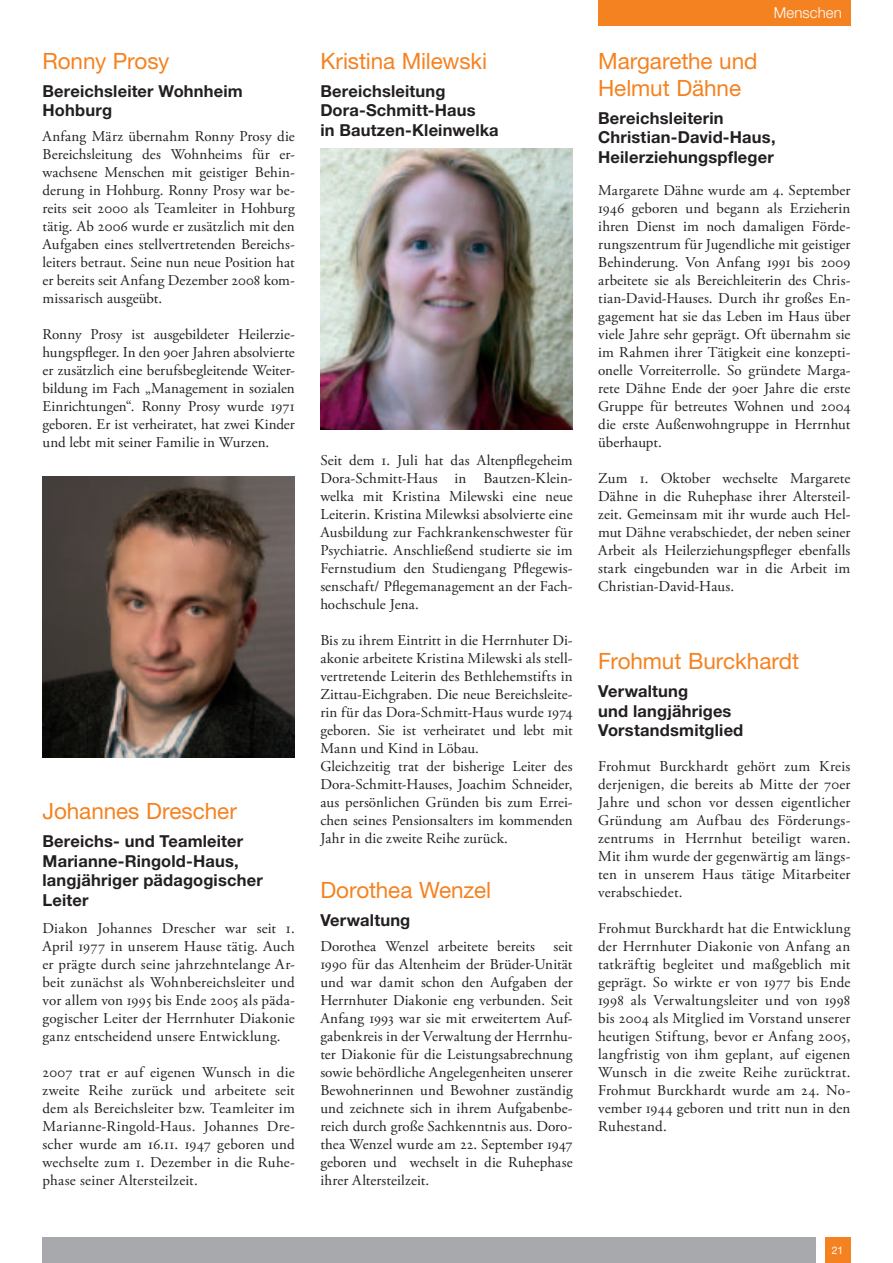
<style>
.page{position:relative;width:893px;height:1263px;background:#fff}
.page>*{position:absolute;margin:0;border:0;box-sizing:border-box;transform-origin:0 0}
.t1{font:22.5px/27px "Helvetica Neue";letter-spacing:-.005em;color:#f58220}
.t2{font:700 16.5px/19.5px "Helvetica Neue";letter-spacing:.01em;color:#231f20}
.t3{font:15px/18px "Adobe Garamond Pro";letter-spacing:.01em;color:#231f20;text-align:justify}
.t4{font:300 15px "Helvetica Neue";letter-spacing:.01em;color:#fff}
.t5{font:10.5px "Helvetica Neue";color:#fff}
</style>
<div class="page">
<div style="left:43px;top:1237px;width:773px;height:26px;background:#a8a9ad"></div>
<div style="left:825px;top:1237px;width:25px;height:26px;background:#f58220"></div>
<div style="left:598px;top:0;width:252px;height:26px;background:#f58220"></div>
<img style="left:43px;top:476px;width:252px;height:281px">
<img style="left:320px;top:148px;width:252px;height:281px">
<h1 class="t1" style="left:43px;top:47px;width:128px">Ronny Prosy</h1>
<p class="t2" style="left:43px;top:81px;width:202px">Bereichsleiter Wohnheim<br>Hohburg</p>
<p class="t3" style="left:43px;top:128px;width:254px">Anfang März übernahm Ronny Prosy die Bereichsleitung des Wohnheims für er&shy;wachsene Menschen mit geistiger Behin&shy;derung in Hohburg. Ronny Prosy war be&shy;reits seit 2000 als Teamleiter in Hohburg tätig. Ab 2006 wurde er zusätzlich mit den Aufgaben eines stellvertretenden Bereichs&shy;leiters betraut. Seine nun neue Position hat er bereits seit Anfang Dezember 2008 kom&shy;missarisch ausgeübt.</p>
<p class="t3" style="left:43px;top:326px;width:254px">Ronny Prosy ist ausgebildeter Heilerzie&shy;hungspfleger. In den 90er Jahren absolvierte er zusätzlich eine berufsbegleitende Weiter&shy;bildung im Fach „Management in sozialen Einrichtungen“. Ronny Prosy wurde 1971 geboren. Er ist verheiratet, hat zwei Kinder und lebt mit seiner Familie in Wurzen.</p>
<h1 class="t1" style="left:43px;top:797px;width:196px">Johannes Drescher</h1>
<p class="t2" style="left:43px;top:831px;width:222px">Bereichs- und Teamleiter<br>Marianne-Ringold-Haus, langjähriger pädagogischer<br>Leiter</p>
<p class="t3" style="left:43px;top:920px;width:254px">Diakon Johannes Drescher war seit 1.<br>April 1977 in unserem Hause tätig. Auch er prägte durch seine jahrzehntelange Ar&shy;beit zunächst als Wohnbereichsleiter und vor allem von 1995 bis Ende 2005 als päda&shy;gogischer Leiter der Herrnhuter Diakonie ganz entscheidend unsere Entwicklung.</p>
<p class="t3" style="left:43px;top:1064px;width:254px">2007 trat er auf eigenen Wunsch in die zweite Reihe zurück und arbeitete seit dem als Bereichsleiter bzw. Teamleiter im Marianne-Ringold-Haus. Johannes Dre&shy;scher wurde am 16.11. 1947 geboren und wechselte zum 1. Dezember in die Ruhe&shy;phase seiner Altersteilzeit.</p>
<h1 class="t1" style="left:320px;top:47px;width:168px">Kristina Milewski</h1>
<p class="t2" style="left:320px;top:81px;width:180px">Bereichsleitung<br>Dora-Schmitt-Haus<br>in Bautzen-Kleinwelka</p>
<p class="t3" style="left:320px;top:452px;width:254px">Seit dem 1. Juli hat das Altenpflegeheim Dora-Schmitt-Haus in Bautzen-Klein&shy;welka mit Kristina Milewski eine neue Leiterin. Kristina Milewksi absolvierte eine Ausbildung zur Fachkrankenschwester für Psychiatrie. Anschließend studierte sie im Fernstudium den Studiengang Pflegewis&shy;senschaft/ Pflegemanagement an der Fach&shy;hochschule Jena.</p>
<p class="t3" style="left:320px;top:632px;width:254px;text-align:left">Bis zu ihrem Eintritt in die Herrnhuter Di&shy;akonie arbeitete Kristina Milewski als stell&shy;vertretende Leiterin des Bethlehemstifts in Zittau-Eichgraben. Die neue Bereichsleite&shy;rin für das Dora-Schmitt-Haus wurde 1974 geboren. Sie ist verheiratet und lebt mit Mann und Kind in Löbau.<br>Gleichzeitig trat der bisherige Leiter des Dora-Schmitt-Hauses, Joachim Schneider, aus persönlichen Gründen bis zum Errei&shy;chen seines Pensionsalters im kommenden Jahr in die zweite Reihe zurück.</p>
<h1 class="t1" style="left:320px;top:876px;width:172px">Dorothea Wenzel</h1>
<p class="t2" style="left:320px;top:910px;width:92px">Verwaltung</p>
<p class="t3" style="left:320px;top:938px;width:254px">Dorothea Wenzel arbeitete bereits seit 1990 für das Altenheim der Brüder-Unität und war damit schon den Aufgaben der Herrnhuter Diakonie eng verbunden. Seit Anfang 1993 war sie mit erweitertem Auf&shy;gabenkreis in der Verwaltung der Herrnhu&shy;ter Diakonie für die Leistungsabrechnung sowie behördliche Angelegenheiten unserer Bewohnerinnen und Bewohner zuständig und zeichnete sich in ihrem Aufgabenbe&shy;reich durch große Sachkenntnis aus. Doro&shy;thea Wenzel wurde am 22. September 1947 geboren und wechselt in die Ruhephase ihrer Altersteilzeit.</p>
<p class="t4" style="left:774px;top:4px;width:70px">Menschen</p>
<h1 class="t1" style="left:598px;top:47px;width:161px">Margarethe und<br>Helmut Dähne</h1>
<p class="t2" style="left:598px;top:108px;width:179px">Bereichsleiterin<br>Christian-David-Haus,<br>Heilerziehungspfleger</p>
<p class="t3" style="left:598px;top:182px;width:254px">Margarete Dähne wurde am 4. September 1946 geboren und begann als Erzieherin ihren Dienst im noch damaligen Förde&shy;rungszentrum für Jugendliche mit geistiger Behinderung. Von Anfang 1991 bis 2009 arbeitete sie als Bereichleiterin des Chris&shy;tian-David-Hauses. Durch ihr großes En&shy;gagement hat sie das Leben im Haus über viele Jahre sehr geprägt. Oft übernahm sie im Rahmen ihrer Tätigkeit eine konzepti&shy;onelle Vorreiterrolle. So gründete Marga&shy;rete Dähne Ende der 90er Jahre die erste Gruppe für betreutes Wohnen und 2004 die erste Außenwohngruppe in Herrnhut überhaupt.</p>
<p class="t3" style="left:598px;top:470px;width:254px">Zum 1. Oktober wechselte Margarete Dähne in die Ruhephase ihrer Altersteil&shy;zeit. Gemeinsam mit ihr wurde auch Hel&shy;mut Dähne verabschiedet, der neben seiner Arbeit als Heilerziehungspfleger ebenfalls stark eingebunden war in die Arbeit im Christian-David-Haus.</p>
<h1 class="t1" style="left:598px;top:647px;width:203px">Frohmut Burckhardt</h1>
<p class="t2" style="left:598px;top:681px;width:147px">Verwaltung<br>und langjähriges<br>Vorstandsmitglied</p>
<p class="t3" style="left:598px;top:758px;width:254px">Frohmut Burckhardt gehört zum Kreis derjenigen, die bereits ab Mitte der 70er Jahre und schon vor dessen eigentlicher Gründung am Aufbau des Förderungs&shy;zentrums in Herrnhut beteiligt waren.<br>Mit ihm wurde der gegenwärtig am längs&shy;ten in unserem Haus tätige Mitarbeiter verabschiedet.</p>
<p class="t3" style="left:598px;top:920px;width:254px">Frohmut Burckhardt hat die Entwicklung der Herrnhuter Diakonie von Anfang an tatkräftig begleitet und maßgeblich mit geprägt. So wirkte er von 1977 bis Ende 1998 als Verwaltungsleiter und von 1998 bis 2004 als Mitglied im Vorstand unserer heutigen Stiftung, bevor er Anfang 2005, langfristig von ihm geplant, auf eigenen Wunsch in die zweite Reihe zurücktrat.<br>Frohmut Burckhardt wurde am 24. No&shy;vember 1944 geboren und tritt nun in den Ruhestand.</p>
<p class="t5" style="left:832px;top:1244px;width:13px">21</p>
</div>
